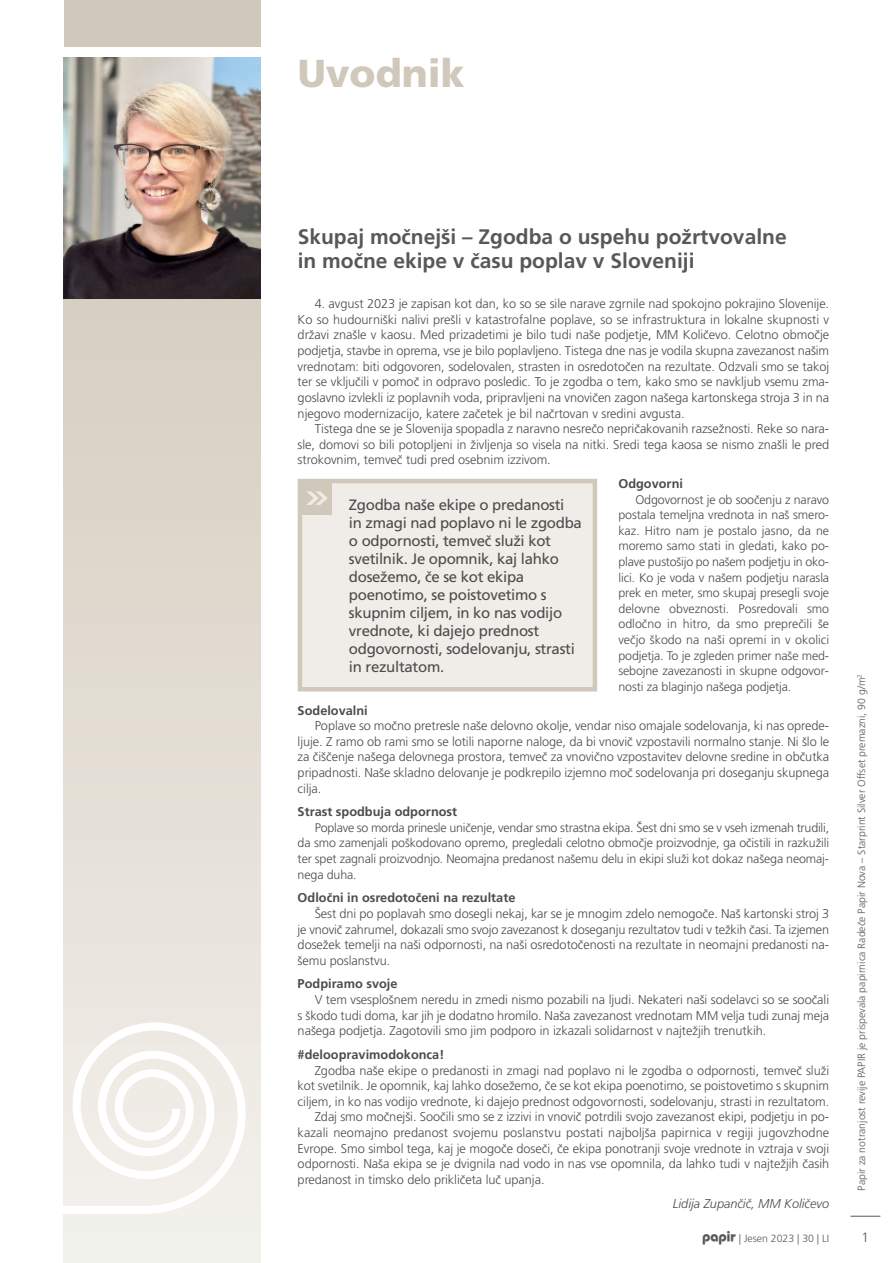
<style>
.page{position:relative;width:893px;height:1263px;background:#fff}
.page>*{position:absolute;margin:0;border:0;box-sizing:border-box;transform-origin:0 0}
.t1{font:900 39px "Frutiger LT Pro";color:#d0c8ba}
.t2{font:700 21px/23.7px "Frutiger LT Pro";color:#57585a}
.t3{font:15px/18px "Frutiger LT Pro";letter-spacing:-.02em;color:#4b4c4d}
.t4{font:300 13.5px "Frutiger LT Pro";color:#57585a}
.t5{font:300 12.75px/15.6px "Frutiger LT Pro";letter-spacing:-.005em;color:#4b4c4d;text-align:justify}
.t6{font:700 12.75px "Frutiger LT Pro";color:#4b4c4d}
.t7{font:italic 300 12.75px "Frutiger LT Pro";letter-spacing:-.005em;color:#4b4c4d}
.t8{font:300 12.45px/15.6px "Frutiger LT Pro";letter-spacing:-.01em;color:#4b4c4d;text-align:justify}
.t9{font:300 10.5px "Frutiger LT Pro";color:#57585a}
.s1{font-family:"Bauhaus Std";font-weight:500;font-size:21px}
</style>
<div class="page">
<hr style="left:850px;top:1216px;width:30px;height:1px;background:#57585a">
<div style="left:64px;top:0;width:196px;height:47px;background:#d0c8ba"></div>
<svg style="left:64px;top:299px;width:196px;height:964px;background:#e2dcd3"></svg>
<svg style="left:64px;top:1022px;width:182px;height:192px"></svg>
<img style="left:64px;top:57px;width:196px;height:242px">
<div style="left:302px;top:483px;width:291px;height:204px;background:#f0ece7"></div>
<div style="left:298px;top:479px;width:299px;height:212px;border:4px solid #d0c8ba"></div>
<div style="left:302px;top:483px;width:30px;height:32px;background:#d0c8ba"></div>
<svg style="left:307px;top:491px;width:21px;height:14px"></svg>
<p class="t1" style="left:298px;top:57px;width:168px">Uvodnik</p>
<p class="t2" style="left:298px;top:226px;width:490px">Skupaj močnejši – Zgodba o uspehu požrtvovalne in močne ekipe v času poplav v Sloveniji</p>
<p class="t5" style="left:298px;top:297px;width:533px;text-indent:17px">4. avgust 2023 je zapisan kot dan, ko so se sile narave zgrnile nad spokojno pokrajino Slovenije.<br>Ko so hudourniški nalivi prešli v katastrofalne poplave, so se infrastruktura in lokalne skupnosti v državi znašle v kaosu. Med prizadetimi je bilo tudi naše podjetje, MM Količevo. Celotno območje podjetja, stavbe in oprema, vse je bilo poplavljeno. Tistega dne nas je vodila skupna zavezanost našim vrednotam: biti odgovoren, sodelovalen, strasten in osredotočen na rezultate. Odzvali smo se takoj ter se vključili v pomoč in odpravo posledic. To je zgodba o tem, kako smo se navkljub vsemu zma&shy;goslavno izvlekli iz poplavnih voda, pripravljeni na vnovičen zagon našega kartonskega stroja 3 in na njegovo modernizacijo, katere začetek je bil načrtovan v sredini avgusta.</p>
<p class="t5" style="left:298px;top:422px;width:533px;text-indent:17px">Tistega dne se je Slovenija spopadla z naravno nesrečo nepričakovanih razsežnosti. Reke so nara&shy;sle, domovi so bili potopljeni in življenja so visela na nitki. Sredi tega kaosa se nismo znašli le pred strokovnim, temveč tudi pred osebnim izzivom.</p>
<p class="t6" style="left:618px;top:478px;width:66px">Odgovorni</p>
<p class="t8" style="left:618px;top:492px;width:212px;text-indent:17px">Odgovornost je ob soočenju z naravo postala temeljna vrednota in naš smero&shy;kaz. Hitro nam je postalo jasno, da ne moremo samo stati in gledati, kako po&shy;plave pustošijo po našem podjetju in oko&shy;lici. Ko je voda v našem podjetju narasla prek en meter, smo skupaj presegli svoje delovne obveznosti. Posredovali smo odločno in hitro, da smo preprečili še večjo škodo na naši opremi in v okolici podjetja. To je zgleden primer naše med&shy;sebojne zavezanosti in skupne odgovor&shy;nosti za blaginjo našega podjetja.</p>
<p class="t6" style="left:298px;top:705px;width:72px">Sodelovalni</p>
<p class="t5" style="left:298px;top:719px;width:533px;text-indent:17px">Poplave so močno pretresle naše delovno okolje, vendar niso omajale sodelovanja, ki nas oprede&shy;ljuje. Z ramo ob rami smo se lotili naporne naloge, da bi vnovič vzpostavili normalno stanje. Ni šlo le za čiščenje našega delovnega prostora, temveč za vnovično vzpostavitev delovne sredine in občutka pripadnosti. Naše skladno delovanje je podkrepilo izjemno moč sodelovanja pri doseganju skupnega cilja.</p>
<p class="t6" style="left:298px;top:807px;width:161px">Strast spodbuja odpornost</p>
<p class="t8" style="left:298px;top:821px;width:533px;text-indent:17px">Poplave so morda prinesle uničenje, vendar smo strastna ekipa. Šest dni smo se v vseh izmenah trudili, da smo zamenjali poškodovano opremo, pregledali celotno območje proizvodnje, ga očistili in razkužili ter spet zagnali proizvodnjo. Neomajna predanost našemu delu in ekipi služi kot dokaz našega neomaj&shy;nega duha.</p>
<p class="t6" style="left:298px;top:893px;width:219px">Odločni in osredotočeni na rezultate</p>
<p class="t5" style="left:298px;top:907px;width:533px;text-indent:17px">Šest dni po poplavah smo dosegli nekaj, kar se je mnogim zdelo nemogoče. Naš kartonski stroj 3 je vnovič zahrumel, dokazali smo svojo zavezanost k doseganju rezultatov tudi v težkih časi. Ta izjemen dosežek temelji na naši odpornosti, na naši osredotočenosti na rezultate in neomajni predanosti na&shy;šemu poslanstvu.</p>
<p class="t6" style="left:298px;top:979px;width:101px">Podpiramo svoje</p>
<p class="t5" style="left:298px;top:993px;width:533px;text-indent:17px">V tem vsesplošnem neredu in zmedi nismo pozabili na ljudi. Nekateri naši sodelavci so se soočali s škodo tudi doma, kar jih je dodatno hromilo. Naša zavezanost vrednotam MM velja tudi zunaj meja našega podjetja. Zagotovili smo jim podporo in izkazali solidarnost v najtežjih trenutkih.</p>
<p class="t6" style="left:298px;top:1049px;width:148px">#deloopravimodokonca!</p>
<p class="t5" style="left:298px;top:1063px;width:533px;text-indent:17px">Zgodba naše ekipe o predanosti in zmagi nad poplavo ni le zgodba o odpornosti, temveč služi kot svetilnik. Je opomnik, kaj lahko dosežemo, če se kot ekipa poenotimo, se poistovetimo s skupnim ciljem, in ko nas vodijo vrednote, ki dajejo prednost odgovornosti, sodelovanju, strasti in rezultatom.</p>
<p class="t5" style="left:298px;top:1110px;width:533px;text-indent:17px">Zdaj smo močnejši. Soočili smo se z izzivi in vnovič potrdili svojo zavezanost ekipi, podjetju in po&shy;kazali neomajno predanost svojemu poslanstvu postati najboljša papirnica v regiji jugovzhodne Evrope. Smo simbol tega, kaj je mogoče doseči, če ekipa ponotranji svoje vrednote in vztraja v svoji odpornosti. Naša ekipa se je dvignila nad vodo in nas vse opomnila, da lahko tudi v najtežjih časih predanost in timsko delo prikličeta luč upanja.</p>
<p class="t7" style="left:673px;top:1198px;width:158px">Lidija Zupančič, MM Količevo</p>
<p class="t3" style="left:349px;top:497px;width:234px">Zgodba naše ekipe o predanosti<br>in zmagi nad poplavo ni le zgodba o odpornosti, temveč služi kot svetilnik. Je opomnik, kaj lahko dosežemo, če se kot ekipa poenotimo, se poistovetimo s skupnim ciljem, in ko nas vodijo vrednote, ki dajejo prednost odgovornosti, sodelovanju, strasti in rezultatom.</p>
<p class="t9" style="left:857px;top:1190px;width:518px;rotate:-90deg">Papir za notranjost revije PAPIR je prispevala papirnica Radeče Papir Nova – Starprint Silver Offset premazni, 90 g/m<sup>2</sup></p>
<p class="t9" style="left:703px;top:1234px;width:128px"><span class="s1">¡</span> | Jesen 2023 | 30 | LI</p>
<p class="t4" style="left:861px;top:1231px;width:9px">1</p>
</div>
